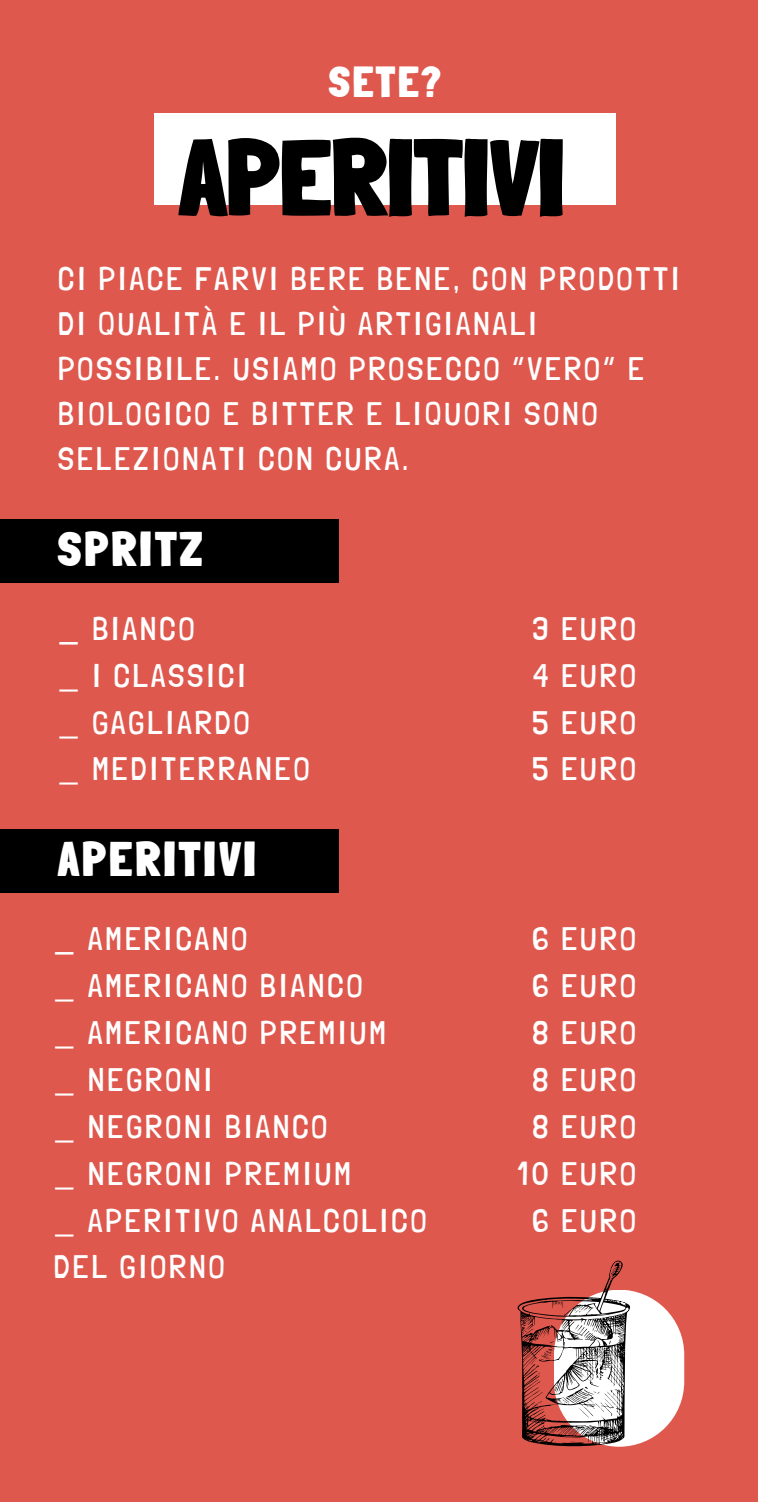
<style>
.page{position:relative;width:758px;height:1502px;background:#df584e}
.page>*{position:absolute;margin:0;border:0;box-sizing:border-box;transform-origin:0 0}
.t1{font:900 107.25px "Londrina Solid";color:#000}
.t2{font:900 47.5px "Londrina Solid";letter-spacing:.07em;color:#fff}
.t3{font:900 42.5px "Londrina Solid";color:#fff}
.t4{font:300 32.5px/45px "Londrina Solid";letter-spacing:.1em;color:#fff}
.s1{font-weight:100}
</style>
<div class="page">
<div style="left:0;top:519px;width:338px;height:63px;background:#000"></div>
<div style="left:0;top:829px;width:338px;height:63px;background:#000"></div>
<div style="left:154px;top:113px;width:461px;height:91px;background:#fff"></div>
<svg style="left:517px;top:1260px;width:167px;height:187px"></svg>
<p class="t3" style="left:329px;top:57px;width:113px">SETE?</p>
<p class="t1" style="left:179px;top:114px;width:387px">APERITIVI</p>
<p class="t4" style="left:58px;top:256px;width:623px">CI PIACE FARVI BERE BENE, CON PRODOTTI<br>DI QUALITÀ E IL PIÙ ARTIGIANALI<br>POSSIBILE. USIAMO PROSECCO “VERO” E<br>BIOLOGICO E BITTER E LIQUORI SONO<br>SELEZIONATI CON CURA.</p>
<p class="t2" style="left:58px;top:521px;width:145px">SPRITZ</p>
<p class="t4" style="left:58px;top:606px;width:138px">_ BIANCO</p>
<p class="t4" style="left:58px;top:653px;width:189px"><span class="s1">_</span> I CLASSICI</p>
<p class="t4" style="left:58px;top:699px;width:193px"><span class="s1">_</span> GAGLIARDO</p>
<p class="t4" style="left:58px;top:746px;width:253px"><span class="s1">_</span> MEDITERRANEO</p>
<p class="t2" style="left:58px;top:831px;width:199px">APERITIVI</p>
<p class="t4" style="left:54px;top:916px;width:195px">_ AMERICANO</p>
<p class="t4" style="left:54px;top:963px;width:310px"><span class="s1">_</span> AMERICANO BIANCO</p>
<p class="t4" style="left:54px;top:1010px;width:333px"><span class="s1">_</span> AMERICANO PREMIUM</p>
<p class="t4" style="left:54px;top:1057px;width:160px"><span class="s1">_</span> NEGRONI</p>
<p class="t4" style="left:54px;top:1104px;width:275px"><span class="s1">_</span> NEGRONI BIANCO</p>
<p class="t4" style="left:54px;top:1151px;width:298px"><span class="s1">_</span> NEGRONI PREMIUM</p>
<p class="t4" style="left:54px;top:1197px;width:374px"><span class="s1">_</span> APERITIVO ANALCOLICO</p>
<p class="t4" style="left:54px;top:1244px;width:172px">DEL GIORNO</p>
<p class="t4" style="left:532px;top:606px;width:105px">3 EURO</p>
<p class="t4" style="left:533px;top:653px;width:104px">4 EURO</p>
<p class="t4" style="left:532px;top:699px;width:105px">5 EURO</p>
<p class="t4" style="left:532px;top:746px;width:105px">5 EURO</p>
<p class="t4" style="left:532px;top:916px;width:105px">6 EURO</p>
<p class="t4" style="left:532px;top:963px;width:105px">6 EURO</p>
<p class="t4" style="left:532px;top:1010px;width:105px">8 EURO</p>
<p class="t4" style="left:532px;top:1057px;width:105px">8 EURO</p>
<p class="t4" style="left:532px;top:1104px;width:105px">8 EURO</p>
<p class="t4" style="left:517px;top:1151px;width:120px">10 EURO</p>
<p class="t4" style="left:532px;top:1197px;width:105px">6 EURO</p>
</div>
